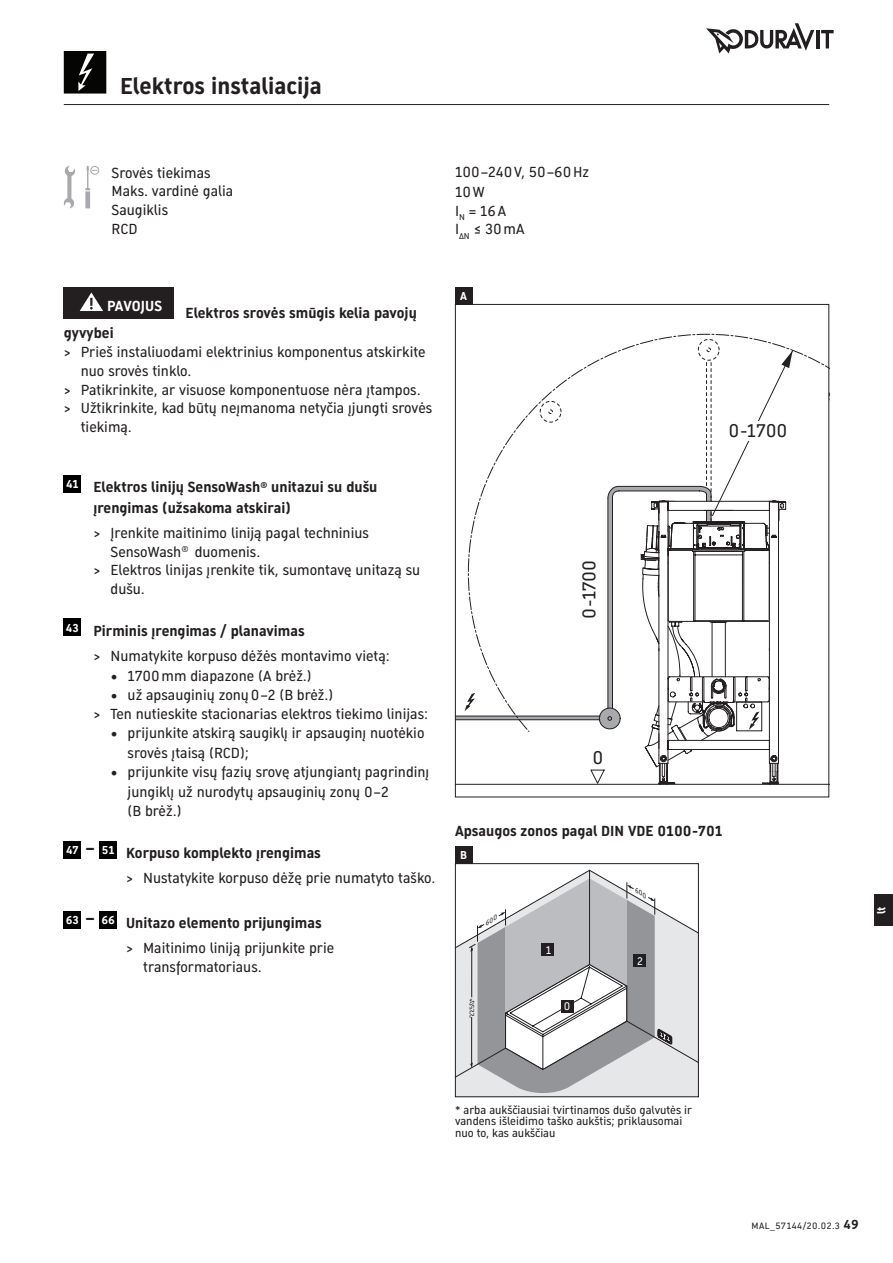
<style>
.page{position:relative;width:893px;height:1263px;background:#fff}
.page>*{position:absolute;margin:0;border:0;box-sizing:border-box;transform-origin:0 0}
.t1{font:700 22.5px "Dura Sans 2014 c";color:#231f20}
.t2{font:18px "Dura Sans 2014 c";color:#231f20}
.t3{font:14.25px/18.8px "Dura Sans 2014 c";color:#231f20}
.t4{font:700 14.25px/20.2px "Dura Sans 2014 c";color:#231f20}
.t5{font:700 14.25px "Dura Sans 2014 c";letter-spacing:.005em;color:#fff}
.t6{font:11.25px/11.7px "Dura Sans 2014 c";color:#231f20}
.t7{font:700 11.25px "Dura Sans 2014 c";color:#fff}
.t8{font:10.8px "Dura Sans 2014 c";color:#fff}
.t9{font:9px "Dura Sans 2014 c";letter-spacing:.05em;color:#231f20}
.t10{font:italic 6.15px "Dura Sans 2014 c";color:#231f20;scale:1.15 1}
.s1{font-weight:700}
.s2{font-weight:700;font-size:12.75px}
</style>
<div class="page">
<svg style="left:457px;top:870px;width:240px;height:208px"></svg>
<svg style="left:457px;top:566px;width:370px;height:219px"></svg>
<svg style="left:468px;top:334px;width:359px;height:398px"></svg>
<svg style="left:64px;top:51px;width:42px;height:43px;background:#1f1f1e"></svg>
<div style="left:874px;top:894px;width:19px;height:32px;background:#231f20"></div>
<div style="left:64px;top:287px;width:110px;height:31px;background:#231f20"></div>
<svg style="left:80px;top:292px;width:23px;height:19px"></svg>
<div style="left:64px;top:476px;width:17px;height:17px;background:#000001"></div>
<div style="left:64px;top:619px;width:17px;height:17px;background:#000001"></div>
<div style="left:64px;top:841px;width:17px;height:17px;background:#000001"></div>
<div style="left:100px;top:841px;width:17px;height:17px;background:#000001"></div>
<div style="left:64px;top:911px;width:17px;height:17px;background:#000001"></div>
<div style="left:100px;top:911px;width:17px;height:17px;background:#000001"></div>
<hr style="left:816px;top:30px;width:3px;height:18px;background:#231f20">
<svg style="left:821px;top:30px;width:13px;height:18px"></svg>
<svg style="left:706px;top:23px;width:108px;height:30px"></svg>
<hr style="left:64px;top:104px;width:765px;height:1px;background:#231f20">
<div style="left:455px;top:846px;width:17px;height:17px;background:#231f20"></div>
<div style="left:455px;top:863px;width:244px;height:234px;border:1px solid #231f20"></div>
<div style="left:455px;top:287px;width:17px;height:17px;background:#231f20"></div>
<svg style="left:64px;top:166px;width:11px;height:42px"></svg>
<div style="left:90px;top:166px;width:9px;height:9px;border:1px solid #a8a9ad;border-radius:50%"></div>
<svg style="left:85px;top:166px;width:13px;height:42px"></svg>
<svg style="left:469px;top:878px;width:203px;height:215px"></svg>
<h1 class="t1" style="left:120px;top:70px;width:203px">Elektros instaliacija</h1>
<p class="t3" style="left:112px;top:163px;width:123px">Srovės tiekimas<br>Maks. vardinė galia<br>Saugiklis<br>RCD</p>
<p class="t3" style="left:455px;top:161px;width:136px;line-height:20.2px">100–240V, 50–60Hz<br>10W</p>
<p class="t3" style="left:455px;top:201px;width:71px">I<sub>N</sub> = 16A<br>I<sub>ΔN</sub> ≤ 30mA</p>
<p class="t5" style="left:107px;top:296px;width:57px">PAVOJUS</p>
<p class="t4" style="left:186px;top:303px;width:233px">Elektros srovės smūgis kelia pavojų</p>
<p class="t4" style="left:64px;top:323px;width:51px">gyvybei</p>
<p class="t3" style="left:64px;top:343px;width:363px">&gt; Prieš instaliuodami elektrinius komponentus atskirkite</p>
<p class="t3" style="left:81px;top:362px;width:112px">nuo srovės tinklo.</p>
<p class="t3" style="left:64px;top:380px;width:358px">&gt; Patikrinkite, ar visuose komponentuose nėra įtampos.</p>
<p class="t3" style="left:64px;top:399px;width:370px">&gt; Užtikrinkite, kad būtų neįmanoma netyčia įjungti srovės</p>
<p class="t3" style="left:81px;top:418px;width:53px">tiekimą.</p>
<p class="t4" style="left:94px;top:477px;width:285px;text-indent:-27px"><sup>41</sup> Elektros linijų SensoWash<sup>®</sup> unitazui su dušu įrengimas (užsakoma atskirai)</p>
<p class="t3" style="left:94px;top:524px;width:277px">&gt; Įrenkite maitinimo liniją pagal techninius</p>
<p class="t3" style="left:111px;top:542px;width:151px">SensoWash<sup>®</sup> duomenis.</p>
<p class="t3" style="left:94px;top:561px;width:328px">&gt; Elektros linijas įrenkite tik, sumontavę unitazą su</p>
<p class="t3" style="left:111px;top:580px;width:36px">dušu.</p>
<p class="t3" style="left:94px;top:618px;width:298px;line-height:25.2px;text-indent:-28px"><sup>43</sup> <span class="s1">Pirminis įrengimas / planavimas<br></span>&gt; Numatykite korpuso dėžės montavimo vietą:</p>
<p class="t3" style="left:111px;top:666px;width:203px">• 1700mm diapazone (A brėž.)</p>
<p class="t3" style="left:94px;top:686px;width:336px;text-indent:17px">• už apsauginių zonų0–2 (B brėž.)<br>&gt; Ten nutieskite stacionarias elektros tiekimo linijas:</p>
<p class="t3" style="left:128px;top:724px;width:298px;line-height:19.5px;text-indent:-17px">• prijunkite atskirą saugiklį ir apsauginį nuotėkio srovės įtaisą (RCD);</p>
<p class="t3" style="left:128px;top:763px;width:303px;line-height:19.5px;text-indent:-17px">• prijunkite visų fazių srovę atjungiantį pagrindinį jungiklį už nurodytų apsauginių zonų 0–2<br>(B brėž.)</p>
<p class="t3" style="left:126px;top:840px;width:311px;line-height:25.2px;text-indent:-60px"><sup>47</sup> <sup>–</sup> <sup>51</sup> <span class="s1">Korpuso komplekto įrengimas<br></span>&gt; Nustatykite korpuso dėžę prie numatyto taško.</p>
<p class="t3" style="left:126px;top:910px;width:210px;line-height:25.2px;text-indent:-60px"><sup>63</sup> <sup>–</sup> <sup>66</sup> <span class="s1">Unitazo elemento prijungimas<br></span>&gt; Maitinimo liniją prijunkite prie</p>
<p class="t3" style="left:143px;top:957px;width:120px">transformatoriaus.</p>
<p class="t7" style="left:460px;top:288px;width:8px">A</p>
<p class="t2" style="left:577px;top:619px;width:60px;rotate:-90deg">0-1700</p>
<p class="t2" style="left:729px;top:419px;width:60px">0-1700</p>
<p class="t2" style="left:592px;top:745px;width:12px">0</p>
<p class="t4" style="left:455px;top:821px;width:269px">Apsaugos zonos pagal DIN VDE 0100-701</p>
<p class="t7" style="left:460px;top:847px;width:8px">B</p>
<p class="t8" style="left:546px;top:942px;width:7px">1</p>
<p class="t10" style="left:468px;top:1016px;width:23px;rotate:-90deg">2250*</p>
<p class="t8" style="left:564px;top:999px;width:8px">0</p>
<p class="t8" style="left:637px;top:954px;width:7px">2</p>
<p class="t7" style="left:874px;top:914px;width:9px;rotate:-90deg">lt</p>
<p class="t6" style="left:455px;top:1104px;width:239px">* arba aukščiausiai tvirtinamos dušo galvutės ir vandens išleidimo taško aukštis; priklausomai nuo to, kas aukščiau</p>
<p class="t9" style="left:752px;top:1220px;width:109px">MAL_57144/20.02.3 <span class="s2">49</span></p>
</div>
